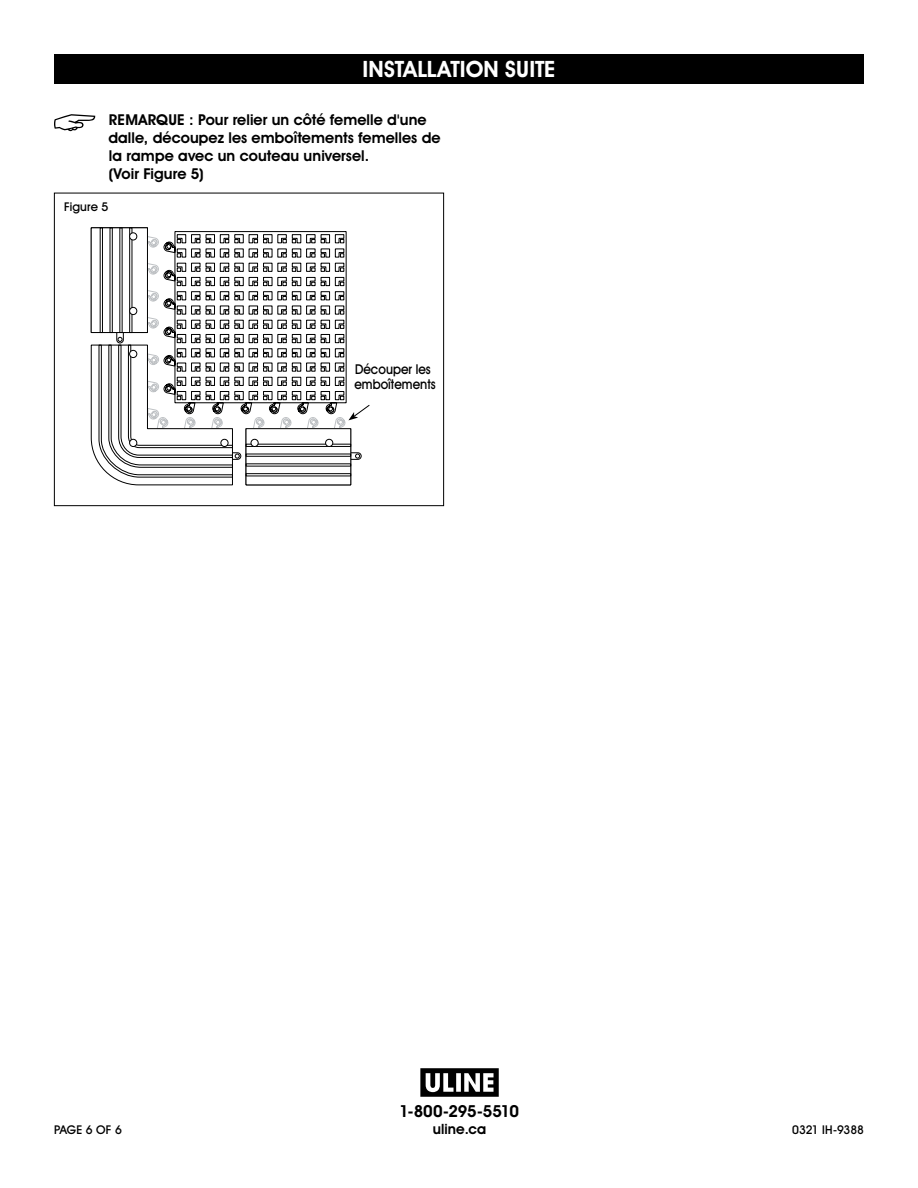
<style>
.page{position:relative;width:918px;height:1188px;background:#fff}
.page>*{position:absolute;margin:0;border:0;box-sizing:border-box;transform-origin:0 0}
.t1{font:700 22.5px "Uline Two Knine";letter-spacing:.005em;color:#fff}
.t2{font:700 16.5px "Uline Two Knine";letter-spacing:-.015em;color:#000}
.t3{font:700 15px/18px "Uline Two Knine";letter-spacing:.005em;color:#000}
.t4{font:700 14.25px "Uline Two Knine";letter-spacing:.01em;color:#000}
.t5{font:13.5px/15px "Uline Two Knine";color:#000;scale:.92 1}
.t6{font:12px "Uline Two Knine";letter-spacing:-.005em;color:#000}
</style>
<div class="page">
<div style="left:54px;top:54px;width:810px;height:30px;background:#000"></div>
<div style="left:100px;top:228px;width:3px;height:105px;border:1px solid #000"></div>
<div style="left:110px;top:228px;width:3px;height:105px;border:1px solid #000"></div>
<div style="left:129px;top:228px;width:3px;height:105px;border:1px solid #000"></div>
<div style="left:130px;top:233px;width:7px;height:7px;background:#fff;border-radius:50%"></div>
<div style="left:129px;top:232px;width:8px;height:8px;border:1px solid #000;border-radius:50%"></div>
<svg style="left:321px;top:249px;width:23px;height:8px"></svg>
<svg style="left:292px;top:249px;width:23px;height:8px"></svg>
<svg style="left:278px;top:249px;width:8px;height:8px"></svg>
<svg style="left:249px;top:249px;width:23px;height:8px"></svg>
<svg style="left:235px;top:249px;width:8px;height:8px"></svg>
<svg style="left:206px;top:249px;width:23px;height:8px"></svg>
<svg style="left:321px;top:235px;width:23px;height:8px"></svg>
<svg style="left:292px;top:235px;width:23px;height:8px"></svg>
<svg style="left:278px;top:235px;width:8px;height:8px"></svg>
<svg style="left:249px;top:235px;width:23px;height:8px"></svg>
<svg style="left:235px;top:235px;width:8px;height:8px"></svg>
<svg style="left:206px;top:235px;width:23px;height:8px"></svg>
<svg style="left:147px;top:235px;width:53px;height:22px"></svg>
<svg style="left:91px;top:263px;width:279px;height:223px"></svg>
<div style="left:54px;top:193px;width:390px;height:313px;border:1px solid #000"></div>
<svg style="left:54px;top:114px;width:41px;height:17px"></svg>
<svg style="left:420px;top:1068px;width:79px;height:29px"></svg>
<h1 class="t1" style="left:362px;top:56px;width:195px">INSTALLATION SUITE</h1>
<p class="t3" style="left:108px;top:110px;width:334px">REMARQUE : Pour relier un côté femelle d'une dalle, découpez les emboîtements femelles de la rampe avec un couteau universel.<br>(Voir Figure 5)</p>
<p class="t6" style="left:64px;top:199px;width:46px">Figure 5</p>
<p class="t5" style="left:354px;top:362px;width:90px">Découper les emboîtements</p>
<p class="t2" style="left:399px;top:1101px;width:121px">1-800-295-5510</p>
<p class="t4" style="left:433px;top:1120px;width:55px">uline.ca</p>
<p class="t6" style="left:54px;top:1122px;width:69px">PAGE 6 OF 6</p>
<p class="t6" style="left:792px;top:1122px;width:73px">0321 IH-9388</p>
</div>
